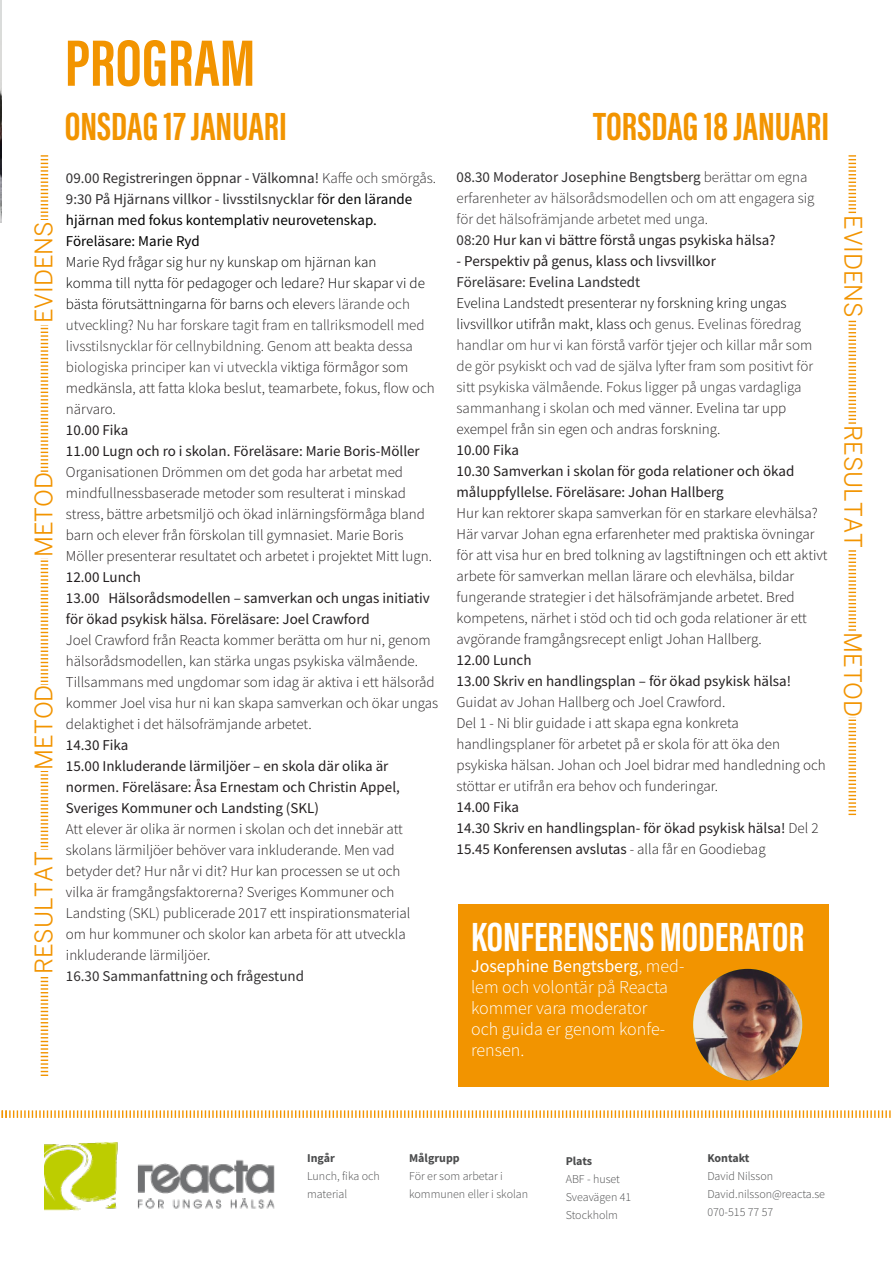
<style>
.page{position:relative;width:893px;height:1263px;background:#fff}
.page>*{position:absolute;margin:0;border:0;box-sizing:border-box;transform-origin:0 0}
.t1{font:700 67.5px "Acumin Pro Extra Cond";color:#f29400}
.t2{font:700 42px "Acumin Pro Extra Cond";color:#fff}
.t3{font:700 40.5px "Acumin Pro Extra Cond";color:#f29400}
.t4{font:24px "Benton Sans";color:#f29400}
.t5{font:300 18px/21px "Source Sans Pro";color:#fff}
.t6{font:300 15px/21px "Source Sans Pro";color:#231f20}
.t7{font:300 15px/21px "Source Sans Pro";color:#312f30}
.t8{font:15px/21px "Source Sans Pro";color:#231f20}
.t9{font:15px/21px "Source Sans Pro";color:#000}
.t10{font:15px "Source Sans Pro";color:#312f30}
.t11{font:300 12px/18px "Source Sans Pro";color:#4b4c4d}
.t12{font:700 12px "Source Sans Pro";color:#4b4c4d}
.s1{font-weight:300}
.s2{color:#312f30}
.s3{color:#000}
.s4{color:#231f20}
.s5{font-weight:400}
</style>
<div class="page">
<img style="left:0;top:0;width:1px;height:222px">
<svg style="left:1px;top:1110px;width:890px;height:8px"></svg>
<img style="left:45px;top:1142px;width:230px;height:69px">
<div style="left:458px;top:905px;width:371px;height:182px;background:#f29400"></div>
<img style="left:693px;top:969px;width:109px;height:111px">
<svg style="left:40px;top:155px;width:9px;height:921px"></svg>
<div style="left:35px;top:685px;width:19px;height:85px;background:#fff"></div>
<div style="left:35px;top:220px;width:19px;height:105px;background:#fff"></div>
<div style="left:35px;top:472px;width:19px;height:86px;background:#fff"></div>
<svg style="left:848px;top:155px;width:8px;height:660px"></svg>
<div style="left:35px;top:850px;width:19px;height:125px;background:#fff"></div>
<div style="left:843px;top:214px;width:19px;height:105px;background:#fff"></div>
<div style="left:843px;top:424px;width:19px;height:125px;background:#fff"></div>
<div style="left:843px;top:631px;width:19px;height:86px;background:#fff"></div>
<p class="t4" style="left:30px;top:323px;width:103px;rotate:-90deg">EVIDENS</p>
<p class="t4" style="left:30px;top:557px;width:87px;rotate:-90deg">METOD</p>
<p class="t4" style="left:30px;top:770px;width:87px;rotate:-90deg">METOD</p>
<p class="t4" style="left:30px;top:974px;width:124px;rotate:-90deg">RESULTAT</p>
<p class="t1" style="left:65px;top:22px;width:192px">PROGRAM</p>
<p class="t3" style="left:65px;top:101px;width:224px">ONSDAG 17 JANUARI</p>
<p class="t3" style="left:593px;top:102px;width:238px">TORSDAG 18 JANUARI</p>
<p class="t10" style="left:66px;top:168px;width:372px">09.00 Registreringen öppnar - Välkomna! <span class="s1">Kaffe och smörgås.</span></p>
<p class="t9" style="left:66px;top:188px;width:348px"><span class="s2">9:30 På Hjärnans villkor - livsstilsnycklar f</span>ör den lärande hjärnan med fokus kontemplativ neurovetenskap.<br>Föreläsare: Marie Ryd</p>
<p class="t7" style="left:66px;top:251px;width:370px"><span class="s3">Marie Ryd frågar sig hur ny kunskap om hjärnan kan<br>komma till nytta för pedagoger och ledare? Hur skapar vi de bästa förutsättningarna för barns och elev</span>ers lärande och utveckling? Nu har forskare tagit fram en tallriksmodell med livsstilsnycklar för cellnybildning. Genom att beakta dessa biologiska principer kan vi utveckla <span class="s4">viktiga förmågor som medkänsla, att fatta kloka beslut, teamarbete, fokus, flow och närvaro.</span></p>
<p class="t8" style="left:66px;top:419px;width:64px">10.00 Fika</p>
<p class="t8" style="left:66px;top:440px;width:355px">11.00 Lugn och ro i skolan. Föreläsare: Marie Boris-Möller</p>
<p class="t6" style="left:66px;top:461px;width:368px">Organisationen Drömmen om det goda har arbetat med mindfullnessbaserade metoder som resulterat i minskad stress, bättre arbetsmiljö och ökad inlärningsförmåga bland barn och elever från förskolan till gymnasiet. Marie Boris Möller presenterar resultatet och arbetet i projektet Mitt lugn.</p>
<p class="t8" style="left:66px;top:566px;width:77px">12.00 Lunch</p>
<p class="t8" style="left:66px;top:587px;width:366px">13.00 Hälsorådsmodellen – samverkan och ungas initiativ för ökad psykisk hälsa. Föreläsare: Joel Crawford</p>
<p class="t6" style="left:66px;top:629px;width:374px">Joel Crawford från Reacta kommer berätta om hur ni, genom hälsorådsmodellen, kan stärka ungas psykiska välmående.<br>Tillsammans med ungdomar som idag är aktiva i ett hälsoråd kommer Joel visa hur ni kan skapa samverkan och ökar ungas delaktighet i det hälsofrämjande arbetet.</p>
<p class="t8" style="left:66px;top:734px;width:64px">14.30 Fika</p>
<p class="t8" style="left:66px;top:755px;width:335px">15.00 Inkluderande lärmiljöer – en skola där olika är normen. Föreläsare: Åsa Ernestam och Christin Appel,<br>Sveriges Kommuner och Landsting (SKL)</p>
<p class="t6" style="left:66px;top:818px;width:346px">Att elever är olika är normen i skolan och det innebär att skolans lärmiljöer behöver vara inkluderande. Men vad betyder det? Hur når vi dit? Hur kan processen se ut och vilka är framgångsfaktorerna? Sveriges Kommuner och Landsting (SKL) publicerade 2017 ett inspirationsmaterial om hur kommuner och skolor kan arbeta för att utveckla inkluderande lärmiljöer.</p>
<p class="t10" style="left:66px;top:966px;width:240px">16.30 Sammanfattning och frågestund</p>
<p class="t7" style="left:457px;top:166px;width:359px"><span class="s5">08.30 Moderator Josephine Bengtsberg</span> berättar om egna erfarenheter av hälsorådsmodellen och om att engagera sig för det hälsofrämjande arbetet med unga.</p>
<p class="t8" style="left:457px;top:229px;width:320px"><span class="s2">08:20</span> Hur kan vi bättre förstå ungas psykiska hälsa?</p>
<p class="t8" style="left:457px;top:250px;width:261px">- Perspektiv på genus, klass och livsvillkor</p>
<p class="t10" style="left:457px;top:272px;width:185px">Föreläsare: Evelina Landstedt</p>
<p class="t7" style="left:457px;top:292px;width:358px"><span class="s3">Evelina Landstedt presenterar ny forskning kring ungas livsvillkor utifrån makt, klass oc</span>h genus. Evelinas föredrag handlar om hur vi kan förstå varför tjejer och killar mår som de gör psykiskt och vad de själva lyfter fram som positivt för sitt psykiska välmående. Fokus ligger på ungas vardagliga sammanhang i skolan <span class="s4">och med vänner. Evelina tar upp exempel från sin egen och andras forskning.</span></p>
<p class="t8" style="left:457px;top:439px;width:64px">10.00 Fika</p>
<p class="t8" style="left:457px;top:460px;width:339px">10.30 Samverkan i skolan för goda relationer och ökad måluppfyllelse. Föreläsare: Johan Hallberg</p>
<p class="t6" style="left:457px;top:502px;width:373px">Hur kan rektorer skapa samverkan för en starkare elevhälsa?<br>Här varvar Johan egna erfarenheter med praktiska övningar för att visa hur en bred tolkning av lagstiftningen och ett aktivt arbete för samverkan mellan lärare och elevhälsa, bildar fungerande strategier i det hälsofrämjande arbetet. Bred kompetens, närhet i stöd och tid och goda relationer är ett avgörande framgångsrecept enligt Johan Hallberg.</p>
<p class="t8" style="left:457px;top:649px;width:77px">12.00 Lunch</p>
<p class="t8" style="left:457px;top:670px;width:336px">13.00 Skriv en handlingsplan – för ökad psykisk hälsa!<br><span class="s1">Guidat av Johan Hallberg och Joel Crawford.</span></p>
<p class="t6" style="left:457px;top:712px;width:371px">Del 1 - Ni blir guidade i att skapa egna konkreta handlingsplaner för arbetet på er skola för att öka den psykiska hälsan. Johan och Joel bidrar med handledning och stöttar er utifrån era behov och funderingar.</p>
<p class="t8" style="left:457px;top:796px;width:64px">14.00 Fika</p>
<p class="t8" style="left:457px;top:817px;width:363px">14.30 Skriv en handlingsplan- för ökad psykisk hälsa! <span class="s1">Del 2</span></p>
<p class="t8" style="left:457px;top:838px;width:311px">15.45 Konferensen avslutas <span class="s1">- alla får en Goodiebag</span></p>
<p class="t2" style="left:471px;top:911px;width:335px">KONFERENSENS MODERATOR</p>
<p class="t5" style="left:471px;top:956px;width:215px"><span class="s5">Josephine Bengtsberg</span>, med&shy;lem och volontär på Reacta kommer vara moderator<br>och guida er genom konfe&shy;rensen.</p>
<p class="t4" style="left:867px;top:215px;width:103px;rotate:90deg">EVIDENS</p>
<p class="t4" style="left:867px;top:425px;width:124px;rotate:90deg">RESULTAT</p>
<p class="t4" style="left:867px;top:632px;width:87px;rotate:90deg">METOD</p>
<p class="t12" style="left:307px;top:1150px;width:29px">Ingår</p>
<p class="t11" style="left:307px;top:1167px;width:74px">Lunch, fika och material</p>
<p class="t12" style="left:409px;top:1150px;width:52px">Målgrupp</p>
<p class="t11" style="left:409px;top:1167px;width:121px">För er som arbetar i kommunen eller i skolan</p>
<p class="t12" style="left:566px;top:1152px;width:28px">Plats</p>
<p class="t11" style="left:566px;top:1169px;width:56px">ABF - huset</p>
<p class="t11" style="left:566px;top:1187px;width:67px">Sveavägen 41<br>Stockholm</p>
<p class="t12" style="left:707px;top:1150px;width:44px">Kontakt</p>
<p class="t11" style="left:707px;top:1167px;width:67px">David Nilsson</p>
<p class="t11" style="left:707px;top:1185px;width:119px">David.nilsson@reacta.se<br>070-515 77 57</p>
</div>
